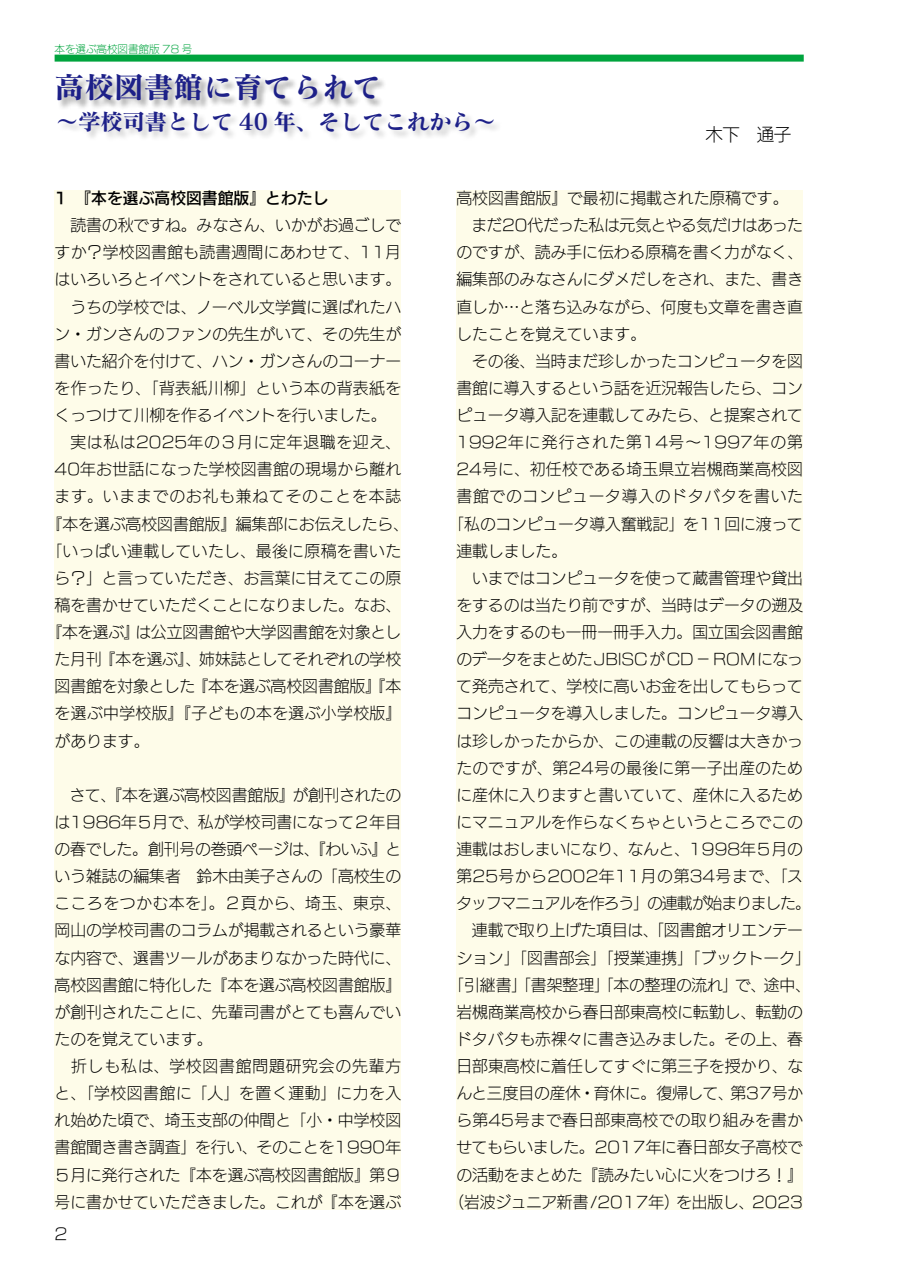
<style>
.page{position:relative;width:903px;height:1275px;background:#fff}
.page>*{position:absolute;margin:0;border:0;box-sizing:border-box;transform-origin:0 0}
.t1{font:29.75px "Matisse Pro B";color:#1d2088}
.t2{font:22.75px "Matisse Pro B";letter-spacing:-.025em;color:#1d2088}
.t3{font:17.5px "New Rodin Pro L";color:#000}
.t4{font:16.1px "New Rodin Pro L";color:#000}
.t5{font:15.75px/27.1px "New Rodin Pro L";color:#000}
.t6{font:15.75px "New Rodin Pro L";letter-spacing:.02em;color:#000}
.t7{font:15.75px "New Rodin Pro L";letter-spacing:.025em;color:#000}
.t8{font:15.75px "New Rodin Pro L";letter-spacing:-.02em;color:#000}
.t9{font:15.75px "New Rodin Pro L";letter-spacing:.03em;color:#000}
.t10{font:15.75px "New Rodin Pro L";letter-spacing:.05em;color:#000}
.t11{font:15.75px "New Rodin Pro L";letter-spacing:-.065em;color:#000}
.t12{font:15.75px "New Rodin Pro L";letter-spacing:.04em;color:#000}
.t13{font:15.75px "New Rodin Pro L";letter-spacing:.055em;color:#000}
.t14{font:15.75px "New Rodin Pro DB";letter-spacing:.005em;color:#000}
.t15{font:10.5px "New Rodin Pro L";color:#00a43e}
</style>
<div class="page">
<div style="left:55px;top:190px;width:346px;height:1020px;background:#fefce9"></div>
<div style="left:456px;top:190px;width:347px;height:1020px;background:#fefce9"></div>
<div style="left:56px;top:74px;width:332px;height:37px;background:#000;opacity:.4"></div>
<div style="left:55px;top:55px;width:749px;height:7px;background:#00a43e"></div>
<div style="left:58px;top:111px;width:446px;height:31px;background:#000;opacity:.22"></div>
<p class="t15" style="left:55px;top:40px;width:139px">本を選ぶ高校図書館版 78 号</p>
<h1 class="t1" style="left:55px;top:68px;width:329px">高校図書館に育てられて</h1>
<h2 class="t2" style="left:56px;top:107px;width:441px">～学校司書として 40 年、そしてこれから～</h2>
<p class="t3" style="left:705px;top:119px;width:87px">木下　通子</p>
<p class="t14" style="left:55px;top:185px;width:275px">1　『本を選ぶ高校図書館版』とわたし</p>
<p class="t5" style="left:55px;top:210px;width:348px">　読書の秋ですね。みなさん、いかがお過ごしで</p>
<p class="t6" style="left:55px;top:239px;width:348px">すか？学校図書館も読書週間にあわせて、11月</p>
<p class="t5" style="left:55px;top:265px;width:348px">はいろいろとイベントをされていると思います。</p>
<p class="t5" style="left:70px;top:292px;width:332px">うちの学校では、ノーベル文学賞に選ばれたハ</p>
<p class="t5" style="left:55px;top:319px;width:348px">ン・ガンさんのファンの先生がいて、その先生が</p>
<p class="t5" style="left:55px;top:346px;width:348px">書いた紹介を付けて、ハン・ガンさんのコーナー</p>
<p class="t9" style="left:55px;top:375px;width:348px">を作ったり、「背表紙川柳」という本の背表紙を</p>
<p class="t5" style="left:55px;top:400px;width:334px">くっつけて川柳を作るイベントを行いました。</p>
<p class="t10" style="left:70px;top:429px;width:332px">実は私は2025年の３月に定年退職を迎え、</p>
<p class="t6" style="left:55px;top:456px;width:348px">40年お世話になった学校図書館の現場から離れ</p>
<p class="t13" style="left:55px;top:483px;width:348px">ます。いままでのお礼も兼ねてそのことを本誌</p>
<p class="t5" style="left:47px;top:509px;width:364px">『本を選ぶ高校図書館版』編集部にお伝えしたら、</p>
<p class="t7" style="left:47px;top:537px;width:356px">「いっぱい連載していたし、最後に原稿を書いた</p>
<p class="t5" style="left:55px;top:563px;width:348px">ら？」と言っていただき、お言葉に甘えてこの原</p>
<p class="t5" style="left:55px;top:590px;width:348px">稿を書かせていただくことになりました。なお、</p>
<p class="t8" style="left:47px;top:619px;width:356px">『本を選ぶ』は公立図書館や大学図書館を対象とし</p>
<p class="t5" style="left:55px;top:644px;width:348px">た月刊『本を選ぶ』、姉妹誌としてそれぞれの学校</p>
<p class="t5" style="left:55px;top:671px;width:348px">図書館を対象とした『本を選ぶ高校図書館版』『本</p>
<p class="t9" style="left:55px;top:700px;width:348px">を選ぶ中学校版』『子どもの本を選ぶ小学校版』</p>
<p class="t5" style="left:55px;top:726px;width:96px">があります。</p>
<p class="t5" style="left:55px;top:780px;width:348px">　さて、『本を選ぶ高校図書館版』が創刊されたのは1986年５月で、私が学校司書になって２年目の春でした。創刊号の巻頭ページは、『わいふ』という雑誌の編集者　鈴木由美子さんの「高校生のこころをつかむ本を」。２頁から、埼玉、東京、岡山の学校司書のコラムが掲載されるという豪華な内容で、選書ツールがあまりなかった時代に、高校図書館に特化した『本を選ぶ高校図書館版』が創刊されたことに、先輩司書がとても喜んでいたのを覚えています。<br>　折しも私は、学校図書館問題研究会の先輩方と、「学校図書館に「人」を置く運動」に力を入れ始めた頃で、埼玉支部の仲間と「小・中学校図書館聞き書き調査」を行い、そのことを1990年<br>５月に発行された『本を選ぶ高校図書館版』第９号に書かせていただきました。これが『本を選ぶ</p>
<p class="t4" style="left:55px;top:1220px;width:14px">2</p>
<p class="t5" style="left:456px;top:183px;width:334px">高校図書館版』で最初に掲載された原稿です。</p>
<p class="t8" style="left:456px;top:212px;width:348px">　まだ20代だった私は元気とやる気だけはあった</p>
<p class="t5" style="left:456px;top:237px;width:348px">のですが、読み手に伝わる原稿を書く力がなく、</p>
<p class="t5" style="left:456px;top:265px;width:348px">編集部のみなさんにダメだしをされ、また、書き</p>
<p class="t5" style="left:456px;top:292px;width:348px">直しか…と落ち込みながら、何度も文章を書き直</p>
<p class="t5" style="left:456px;top:319px;width:191px">したことを覚えています。</p>
<p class="t5" style="left:456px;top:346px;width:348px">　その後、当時まだ珍しかったコンピュータを図</p>
<p class="t5" style="left:456px;top:373px;width:348px">書館に導入するという話を近況報告したら、コン</p>
<p class="t5" style="left:456px;top:400px;width:348px">ピュータ導入記を連載してみたら、と提案されて</p>
<p class="t12" style="left:456px;top:429px;width:348px">1992年に発行された第14号〜1997年の第</p>
<p class="t6" style="left:456px;top:456px;width:348px">24号に、初任校である埼玉県立岩槻商業高校図</p>
<p class="t10" style="left:456px;top:483px;width:348px">書館でのコンピュータ導入のドタバタを書いた</p>
<p class="t5" style="left:449px;top:509px;width:356px">「私のコンピュータ導入奮戦記」を11回に渡って</p>
<p class="t5" style="left:456px;top:536px;width:112px">連載しました。</p>
<p class="t5" style="left:456px;top:563px;width:348px">　いまではコンピュータを使って蔵書管理や貸出</p>
<p class="t5" style="left:456px;top:590px;width:348px">をするのは当たり前ですが、当時はデータの遡及</p>
<p class="t5" style="left:456px;top:617px;width:348px">入力をするのも一冊一冊手入力。国立国会図書館</p>
<p class="t5" style="left:456px;top:644px;width:348px">のデータをまとめたJBISCがCD－ROMになっ</p>
<p class="t5" style="left:456px;top:671px;width:348px">て発売されて、学校に高いお金を出してもらって</p>
<p class="t5" style="left:456px;top:699px;width:348px">コンピュータを導入しました。コンピュータ導入</p>
<p class="t5" style="left:456px;top:726px;width:348px">は珍しかったからか、この連載の反響は大きかっ</p>
<p class="t6" style="left:456px;top:754px;width:348px">たのですが、第24号の最後に第一子出産のため</p>
<p class="t5" style="left:456px;top:780px;width:348px">に産休に入りますと書いていて、産休に入るため</p>
<p class="t5" style="left:456px;top:807px;width:348px">にマニュアルを作らなくちゃというところでこの</p>
<p class="t5" style="left:456px;top:834px;width:348px">連載はおしまいになり、なんと、1998年５月の</p>
<p class="t7" style="left:456px;top:863px;width:348px">第25号から2002年11月の第34号まで、「ス</p>
<p class="t11" style="left:456px;top:890px;width:356px">タッフマニュアルを作ろう」の連載が始まりました。</p>
<p class="t5" style="left:456px;top:916px;width:348px">　連載で取り上げた項目は、「図書館オリエンテー</p>
<p class="t5" style="left:456px;top:943px;width:356px">ション」「図書部会」「授業連携」「ブックトーク」</p>
<p class="t5" style="left:449px;top:970px;width:364px">「引継書」「書架整理」「本の整理の流れ」で、途中、</p>
<p class="t5" style="left:456px;top:997px;width:348px">岩槻商業高校から春日部東高校に転勤し、転勤の</p>
<p class="t5" style="left:456px;top:1024px;width:348px">ドタバタも赤裸々に書き込みました。その上、春</p>
<p class="t5" style="left:456px;top:1051px;width:348px">日部東高校に着任してすぐに第三子を授かり、な</p>
<p class="t5" style="left:456px;top:1078px;width:348px">んと三度目の産休・育休に。復帰して、第37号か</p>
<p class="t6" style="left:456px;top:1107px;width:348px">ら第45号まで春日部東高校での取り組みを書か</p>
<p class="t5" style="left:456px;top:1132px;width:348px">せてもらいました。2017年に春日部女子高校で</p>
<p class="t5" style="left:456px;top:1160px;width:348px">の活動をまとめた『読みたい心に火をつけろ！』</p>
<p class="t5" style="left:449px;top:1187px;width:356px">（岩波ジュニア新書 /2017年）を出版し、2023</p>
</div>
